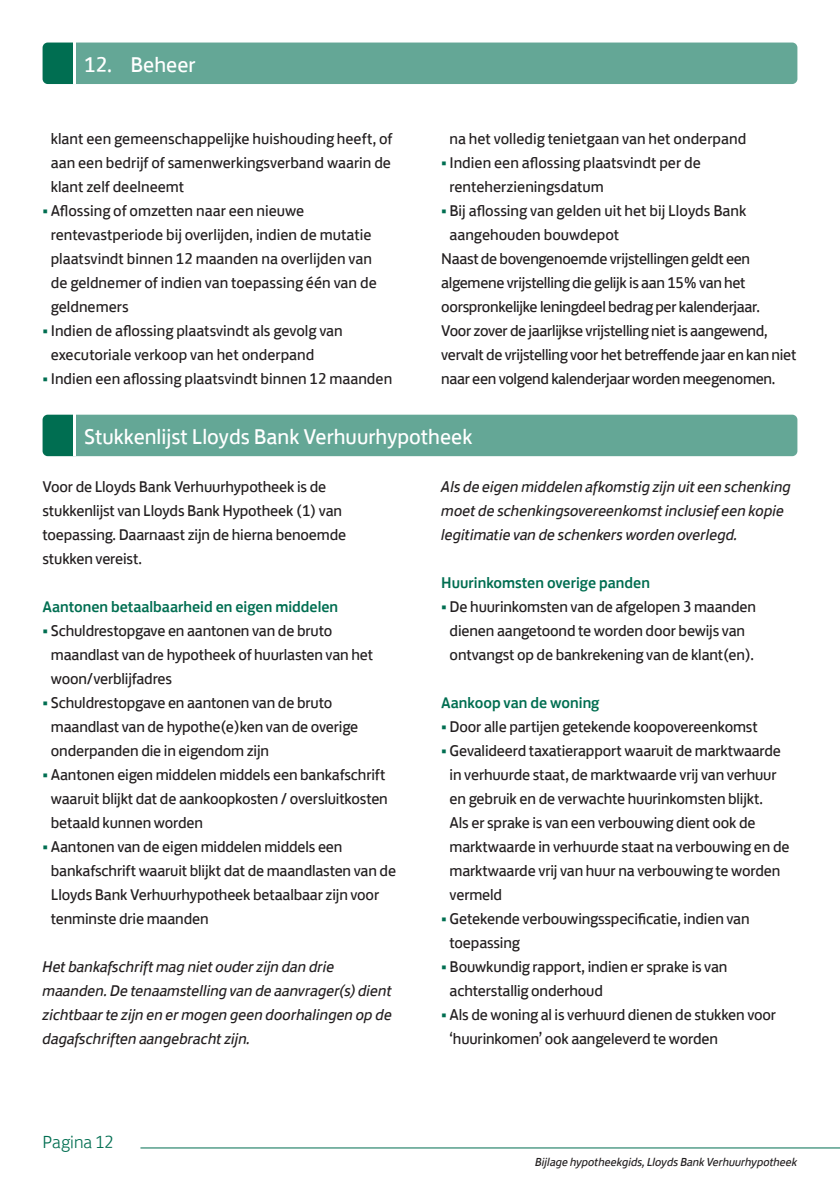
<style>
.page{position:relative;width:840px;height:1191px;background:#fff}
.page>*{position:absolute;margin:0;border:0;box-sizing:border-box;transform-origin:0 0}
.t1{font:22px "Lloyds Bank Jack";color:#fff}
.t2{font:300 18px "Lloyds Bank Jack";color:#006e51}
.BODY{font:16px/24px "Lloyds Bank Jack";letter-spacing:-.01em;color:#231f20}
.BODY-2{font:italic 16px/24px "Lloyds Bank Jack";letter-spacing:-.01em;color:#231f20}
.BODY-3{font:500 16px "Lloyds Bank Jack";color:#006e51}
.t3{font:italic 12px "Lloyds Bank Jack";letter-spacing:-.01em;color:#231f20}
.s1{color:#006e51}
</style>
<div class="page">
<hr style="left:140px;top:1147px;width:699px;height:1px;background:#006e51">
<div style="left:43px;top:415px;width:754px;height:41px;background:#64a796"></div>
<hr style="left:74px;top:415px;width:2px;height:41px;background:#fff">
<div style="left:43px;top:43px;width:754px;height:41px;background:#64a796"></div>
<hr style="left:74px;top:43px;width:2px;height:41px;background:#fff">
<p class="t1" style="left:84px;top:46px;width:113px">12. Beheer</p>
<p class="BODY" style="left:51px;top:125px;width:343px;text-align:justify">klant een gemeenschappelijke huishouding heeft, of aan een bedrijf of samenwerkingsverband waarin de klant zelf deelneemt</p>
<p class="BODY" style="left:51px;top:197px;width:327px;text-indent:-8px"><span class="s1">•</span> Aflossing of omzetten naar een nieuwe rentevastperiode bij overlijden, indien de mutatie plaatsvindt binnen 12 maanden na overlijden van de geldnemer of indien van toepassing één van de geldnemers</p>
<p class="BODY" style="left:51px;top:317px;width:293px;text-indent:-8px"><span class="s1">•</span> Indien de aflossing plaatsvindt als gevolg van executoriale verkoop van het onderpand</p>
<p class="BODY" style="left:43px;top:365px;width:351px"><span class="s1">•</span> Indien een aflossing plaatsvindt binnen 12 maanden</p>
<p class="BODY" style="left:449px;top:125px;width:298px">na het volledig tenietgaan van het onderpand</p>
<p class="BODY" style="left:449px;top:149px;width:253px;text-indent:-8px"><span class="s1">•</span> Indien een aflossing plaatsvindt per de renteherzieningsdatum</p>
<p class="BODY" style="left:449px;top:197px;width:298px;text-indent:-8px"><span class="s1">•</span> Bij aflossing van gelden uit het bij Lloyds Bank aangehouden bouwdepot</p>
<p class="BODY" style="left:441px;top:245px;width:356px">Naast de bovengenoemde vrijstellingen geldt een algemene vrijstelling die gelijk is aan 15% van het oorspronkelijke leningdeel bedrag per kalenderjaar.<br>Voor zover de jaarlijkse vrijstelling niet is aangewend, vervalt de vrijstelling voor het betreffende jaar en kan niet naar een volgend kalenderjaar worden meegenomen.</p>
<p class="t1" style="left:84px;top:418px;width:389px">Stukkenlijst Lloyds Bank Verhuurhypotheek</p>
<p class="BODY" style="left:43px;top:473px;width:305px">Voor de Lloyds Bank Verhuurhypotheek is de stukkenlijst van Lloyds Bank Hypotheek (1) van toepassing. Daarnaast zijn de hierna benoemde stukken vereist.</p>
<p class="BODY-3" style="left:43px;top:594px;width:297px">Aantonen betaalbaarheid en eigen middelen</p>
<p class="BODY" style="left:51px;top:617px;width:323px;text-indent:-8px"><span class="s1">•</span> Schuldrestopgave en aantonen van de bruto maandlast van de hypotheek of huurlasten van het woon/verblijfadres</p>
<p class="BODY" style="left:51px;top:689px;width:309px;text-indent:-8px"><span class="s1">•</span> Schuldrestopgave en aantonen van de bruto maandlast van de hypothe(e)ken van de overige onderpanden die in eigendom zijn</p>
<p class="BODY" style="left:51px;top:761px;width:338px;text-indent:-8px"><span class="s1">•</span> Aantonen eigen middelen middels een bankafschrift waaruit blijkt dat de aankoopkosten / oversluitkosten betaald kunnen worden</p>
<p class="BODY" style="left:51px;top:833px;width:346px;text-indent:-8px"><span class="s1">•</span> Aantonen van de eigen middelen middels een bankafschrift waaruit blijkt dat de maandlasten van de Lloyds Bank Verhuurhypotheek betaalbaar zijn voor tenminste drie maanden</p>
<p class="BODY-2" style="left:43px;top:953px;width:351px">Het bankafschrift mag niet ouder zijn dan drie maanden. De tenaamstelling van de aanvrager(s) dient zichtbaar te zijn en er mogen geen doorhalingen op de dagafschriften aangebracht zijn.</p>
<p class="BODY-2" style="left:441px;top:473px;width:351px">Als de eigen middelen afkomstig zijn uit een schenking moet de schenkingsovereenkomst inclusief een kopie legitimatie van de schenkers worden overlegd.</p>
<p class="BODY-3" style="left:441px;top:570px;width:210px">Huurinkomsten overige panden</p>
<p class="BODY" style="left:441px;top:593px;width:316px;text-align:center"><span class="s1">•</span> De huurinkomsten van de afgelopen 3 maanden dienen aangetoond te worden door bewijs van ontvangst op de bankrekening van de klant(en).</p>
<p class="BODY-3" style="left:441px;top:690px;width:160px">Aankoop van de woning</p>
<p class="BODY" style="left:441px;top:713px;width:318px"><span class="s1">•</span> Door alle partijen getekende koopovereenkomst</p>
<p class="BODY" style="left:449px;top:737px;width:341px;text-indent:-8px"><span class="s1">•</span> Gevalideerd taxatierapport waaruit de marktwaarde in verhuurde staat, de marktwaarde vrij van verhuur en gebruik en de verwachte huurinkomsten blijkt.<br>Als er sprake is van een verbouwing dient ook de marktwaarde in verhuurde staat na verbouwing en de marktwaarde vrij van huur na verbouwing te worden vermeld</p>
<p class="BODY" style="left:449px;top:905px;width:301px;text-indent:-8px"><span class="s1">•</span> Getekende verbouwingsspecificatie, indien van toepassing</p>
<p class="BODY" style="left:449px;top:953px;width:279px;text-indent:-8px"><span class="s1">•</span> Bouwkundig rapport, indien er sprake is van achterstallig onderhoud</p>
<p class="BODY" style="left:449px;top:1001px;width:328px;text-indent:-8px"><span class="s1">•</span> Als de woning al is verhuurd dienen de stukken voor ‘huurinkomen’ ook aangeleverd te worden</p>
<p class="t2" style="left:43px;top:1127px;width:72px">Pagina 12</p>
<p class="t3" style="left:535px;top:1152px;width:264px">Bijlage hypotheekgids, Lloyds Bank Verhuurhypotheek</p>
</div>
